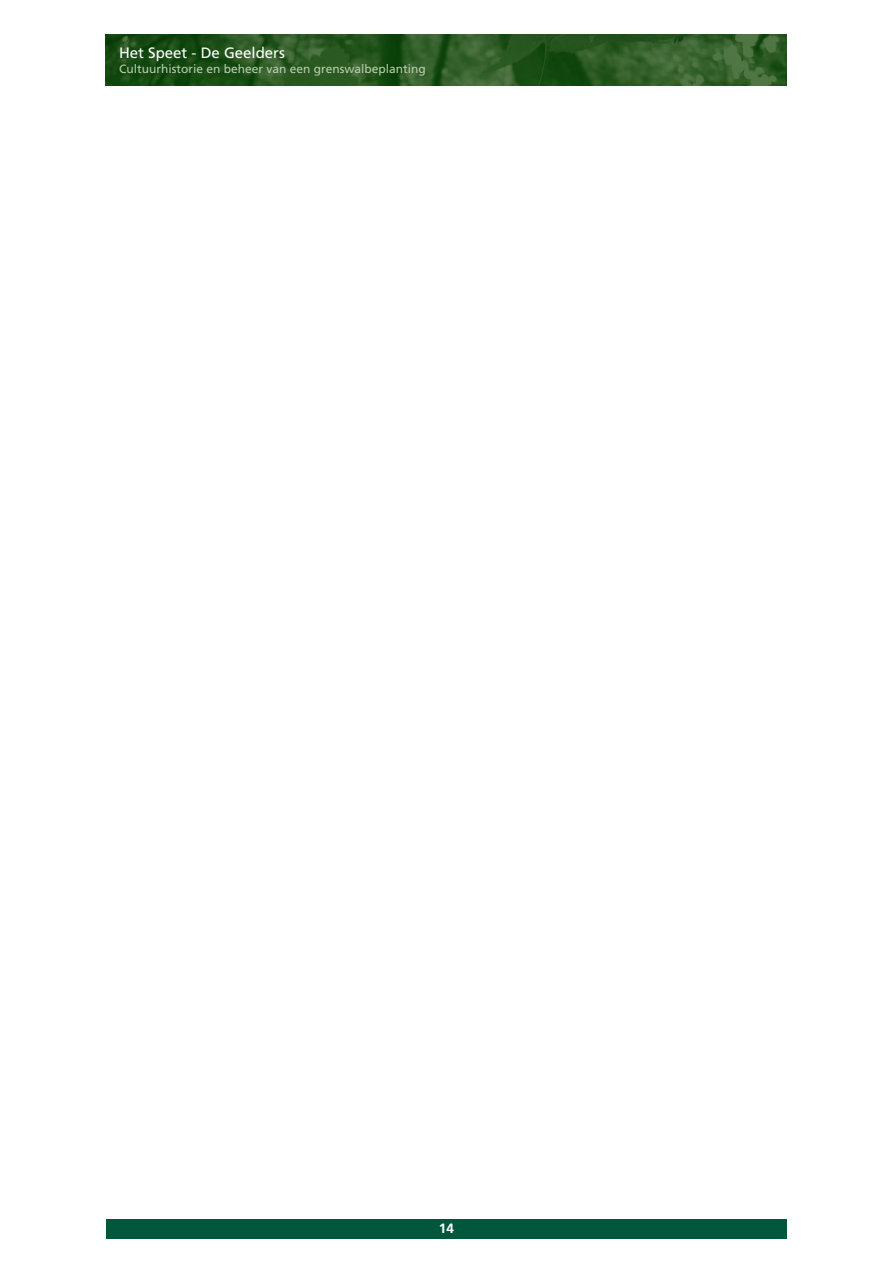
<style>
.page{position:relative;width:893px;height:1263px;background:#fff}
.page>*{position:absolute;margin:0;border:0;box-sizing:border-box;transform-origin:0 0}
.t1{font:15px "Frutiger";color:#fff}
.t2{font:700 13.5px "Frutiger";color:#fff}
.t3{font:12px "Frutiger";color:#b7cdad}
</style>
<div class="page">
<img style="left:106px;top:34px;width:680px;height:51px">
<div style="left:106px;top:1219px;width:681px;height:19px;background:#00573c"></div>
<p class="t1" style="left:119px;top:44px;width:167px">Het Speet - De Geelders</p>
<p class="t3" style="left:119px;top:62px;width:308px">Cultuurhistorie en beheer van een grenswalbeplanting</p>
<p class="t2" style="left:439px;top:1220px;width:17px">14</p>
</div>
